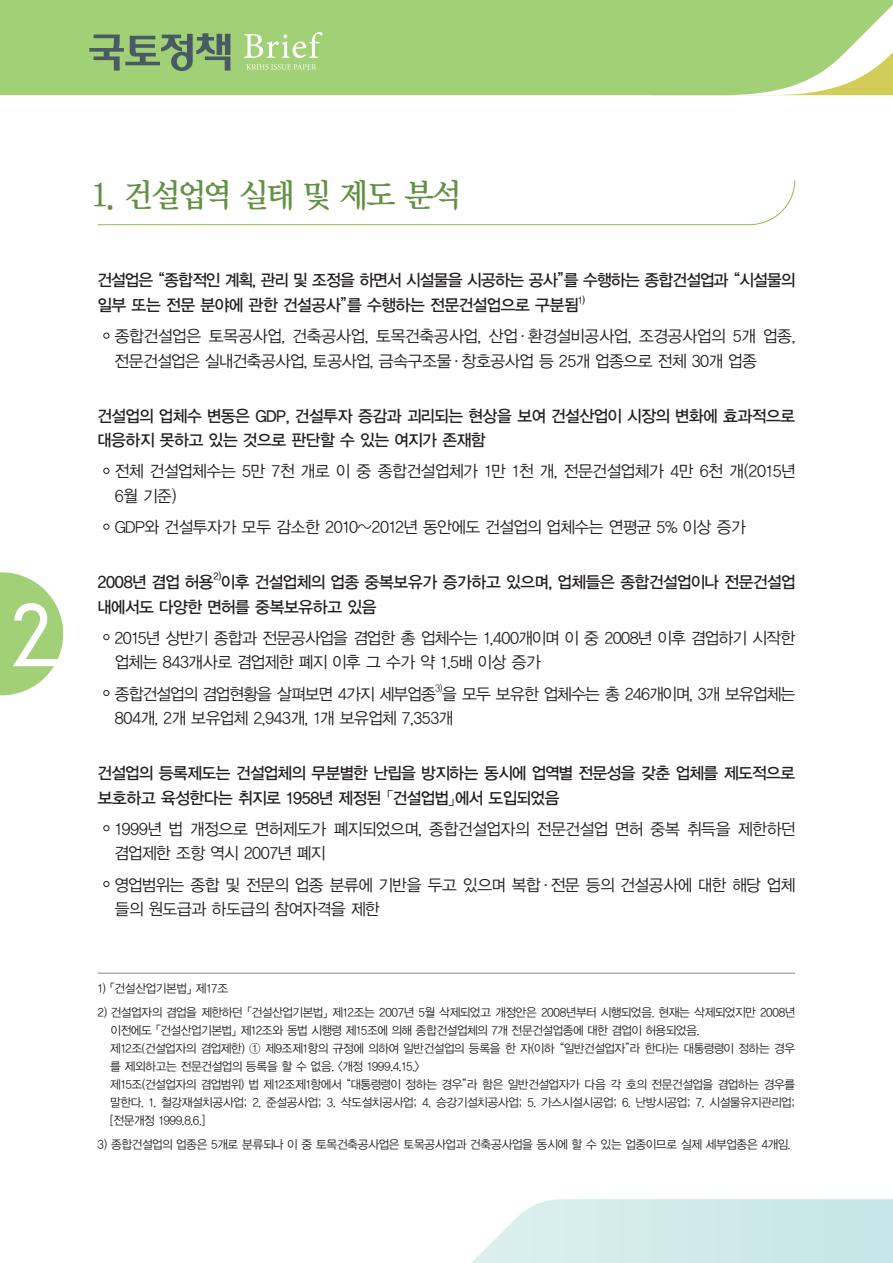
<style>
.page{position:relative;width:893px;height:1263px;background:#fff}
.page>*{position:absolute;margin:0;border:0;box-sizing:border-box;transform-origin:0 0}
.t1{font:33px "YDIY Mj O340";letter-spacing:-.08em;color:#619143;scale:.95 1}
.t2{font:16.5px/24.8px "YDIYGO320";letter-spacing:-.035em;color:#231f20}
.t3{font:16.5px/24.8px "YDIYGO330";letter-spacing:-.035em;color:#231f20}
.t4{font:16.5px/24.8px "YDIYGO320";letter-spacing:-.015em;color:#231f20}
.t5{font:16.5px "YDIYGO320";letter-spacing:-.055em;color:#231f20}
.t6{font:12px/18px "YDIYGO320";letter-spacing:-.04em;color:#231f20}
.t7{font:9.6px "YDIYGO330";color:#231f20}
.t8{font:9.6px "YDIYGO320";color:#231f20}
</style>
<div class="page">
<div style="left:0;top:0;width:893px;height:95px;background:#a1d076"></div>
<svg style="left:89px;top:33px;width:141px;height:38px;background:#7da16e"></svg>
<svg style="left:246px;top:64px;width:70px;height:6px"></svg>
<svg style="left:244px;top:32px;width:79px;height:26px"></svg>
<svg style="left:471px;top:1199px;width:422px;height:64px;background:#d2ecea"></svg>
<svg style="left:0;top:572px;width:64px;height:123px"></svg>
<svg style="left:97px;top:180px;width:698px;height:45px"></svg>
<svg style="left:103px;top:333px;width:6px;height:6px"></svg>
<svg style="left:103px;top:468px;width:6px;height:6px"></svg>
<svg style="left:103px;top:524px;width:6px;height:6px"></svg>
<svg style="left:103px;top:634px;width:6px;height:6px"></svg>
<svg style="left:103px;top:690px;width:6px;height:6px"></svg>
<svg style="left:103px;top:825px;width:6px;height:6px"></svg>
<svg style="left:103px;top:881px;width:6px;height:6px"></svg>
<hr style="left:98px;top:973px;width:697px;height:1px;background:#7f888d">
<p class="t1" style="left:91px;top:178px;width:392px">1. 건설업역 실태 및 제도 분석</p>
<p class="t3" style="left:97px;top:268px;width:700px">건설업은 “종합적인 계획, 관리 및 조정을 하면서 시설물을 시공하는 공사”를 수행하는 종합건설업과 “시설물의 일부 또는 전문 분야에 관한 건설공사”를 수행하는 전문건설업으로 구분됨</p>
<p class="t7" style="left:578px;top:294px;width:9px">1)</p>
<p class="t4" style="left:115px;top:324px;width:683px">종합건설업은 토목공사업, 건축공사업, 토목건축공사업, 산업·환경설비공사업, 조경공사업의 5개 업종, 전문건설업은 실내건축공사업, 토공사업, 금속구조물·창호공사업 등 25개 업종으로 전체 30개 업종</p>
<p class="t3" style="left:97px;top:403px;width:700px">건설업의 업체수 변동은 GDP, 건설투자 증감과 괴리되는 현상을 보여 건설산업이 시장의 변화에 효과적으로 대응하지 못하고 있는 것으로 판단할 수 있는 여지가 존재함</p>
<p class="t2" style="left:115px;top:459px;width:682px">전체 건설업체수는 5만 7천 개로 이 중 종합건설업체가 1만 1천 개, 전문건설업체가 4만 6천 개(2015년<br>6월 기준)</p>
<p class="t2" style="left:115px;top:515px;width:633px">GDP와 건설투자가 모두 감소한 2010~2012년 동안에도 건설업의 업체수는 연평균 5% 이상 증가</p>
<p class="t3" style="left:98px;top:570px;width:700px">2008년 겸업 허용 이후 건설업체의 업종 중복보유가 증가하고 있으며, 업체들은 종합건설업이나 전문건설업</p>
<p class="t7" style="left:213px;top:571px;width:9px">2)</p>
<p class="t3" style="left:97px;top:594px;width:281px">내에서도 다양한 면허를 중복보유하고 있음</p>
<p class="t2" style="left:115px;top:626px;width:682px">2015년 상반기 종합과 전문공사업을 겸업한 총 업체수는 1,400개이며 이 중 2008년 이후 겸업하기 시작한 업체는 843개사로 겸업제한 폐지 이후 그 수가 약 1.5배 이상 증가</p>
<p class="t5" style="left:115px;top:685px;width:682px">종합건설업의 겸업현황을 살펴보면 4가지 세부업종 을 모두 보유한 업체수는 총 246개이며, 3개 보유업체는</p>
<p class="t8" style="left:435px;top:683px;width:9px">3)</p>
<p class="t2" style="left:115px;top:706px;width:340px">804개, 2개 보유업체 2,943개, 1개 보유업체 7,353개</p>
<p class="t3" style="left:97px;top:761px;width:699px">건설업의 등록제도는 건설업체의 무분별한 난립을 방지하는 동시에 업역별 전문성을 갖춘 업체를 제도적으로 보호하고 육성한다는 취지로 1958년 제정된 「건설업법」에서 도입되었음</p>
<p class="t2" style="left:114px;top:817px;width:683px">1999년 법 개정으로 면허제도가 폐지되었으며, 종합건설업자의 전문건설업 면허 중복 취득을 제한하던 겸업제한 조항 역시 2007년 폐지</p>
<p class="t2" style="left:115px;top:872px;width:683px">영업범위는 종합 및 전문의 업종 분류에 기반을 두고 있으며 복합·전문 등의 건설공사에 대한 해당 업체 들의 원도급과 하도급의 참여자격을 제한</p>
<p class="t6" style="left:97px;top:979px;width:133px">1) 「건설산업기본법」제17조</p>
<p class="t6" style="left:111px;top:1003px;width:686px;text-indent:-13px">2) 건설업자의 겸업을 제한하던 「건설산업기본법」제12조는 2007년 5월 삭제되었고 개정안은 2008년부터 시행되었음. 현재는 삭제되었지만 2008년 이전에도 「건설산업기본법」제12조와 동법 시행령 제15조에 의해 종합건설업체의 7개 전문건설업종에 대한 겸업이 허용되었음.</p>
<p class="t6" style="left:110px;top:1039px;width:686px">제12조(건설업자의 겸업제한) ① 제9조제1항의 규정에 의하여 일반건설업의 등록을 한 자(이하 “일반건설업자”라 한다)는 대통령령이 정하는 경우 를 제외하고는 전문건설업의 등록을 할 수 없음. &lt;개정 1999.4.15.&gt;</p>
<p class="t6" style="left:110px;top:1075px;width:687px;text-align:justify">제15조(건설업자의 겸업범위) 법 제12조제1항에서 “대통령령이 정하는 경우”라 함은 일반건설업자가 다음 각 호의 전문건설업을 겸업하는 경우를 말한다. 1. 철강재설치공사업; 2. 준설공사업; 3. 삭도설치공사업; 4. 승강기설치공사업; 5. 가스시설시공업; 6. 난방시공업; 7. 시설물유지관리업; [전문개정 1999.8.6.]</p>
<p class="t6" style="left:98px;top:1136px;width:695px">3) 종합건설업의 업종은 5개로 분류되나 이 중 토목건축공사업은 토목공사업과 건축공사업을 동시에 할 수 있는 업종이므로 실제 세부업종은 4개임.</p>
</div>
